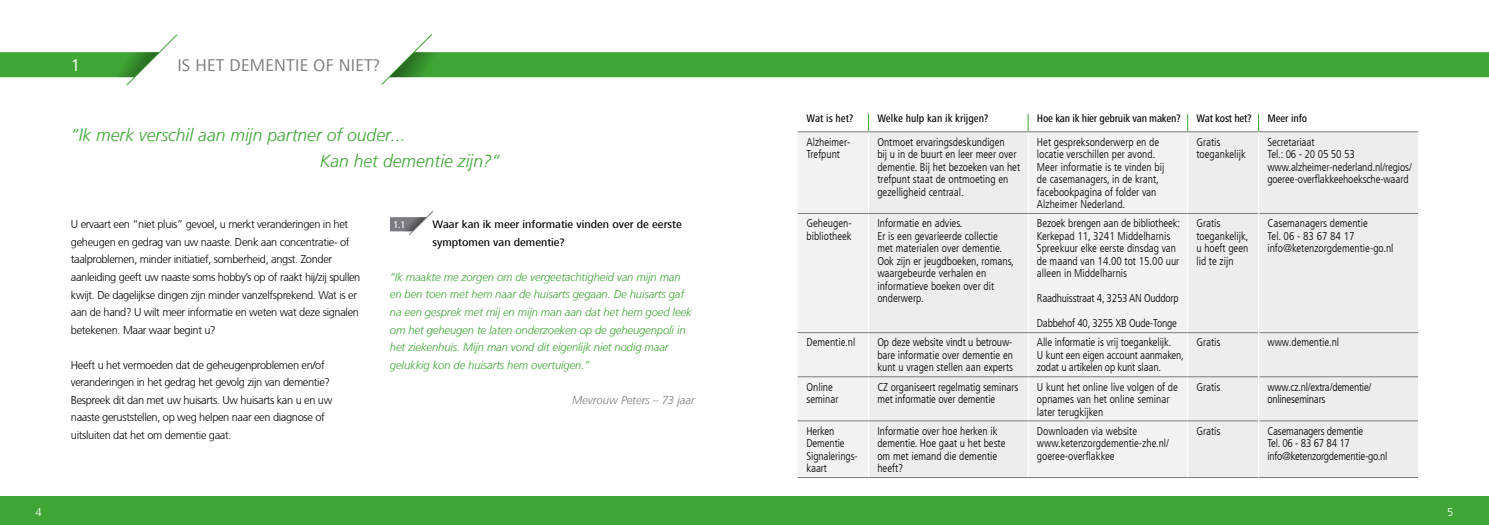
<style>
.page{position:relative;width:1489px;height:525px;background:#fff}
.page>*{position:absolute;margin:0;border:0;box-sizing:border-box;transform-origin:0 0}
.t1{font:italic 300 17.5px/26.2px "Frutiger LT";color:#3fa535}
.t2{font:17.5px "Frutiger Next LT";letter-spacing:.015em;color:#7c7b81}
.t3{font:17.5px "Frutiger Next LT";color:#fff}
.t4{font:300 condensed 11.25px/12.5px "Frutiger LT";color:#000}
.t5{font:300 11.25px/17.5px "Frutiger CE";letter-spacing:-.03em;color:#000}
.t6{font:italic 300 11.25px/17.5px "Frutiger LT";letter-spacing:-.01em;color:#3fa535}
.t7{font:300 condensed 11.25px/12.5px "Frutiger LT";letter-spacing:-.02em;color:#000}
.t8{font:500 condensed 11.25px "Frutiger Next LT";letter-spacing:-.015em;color:#000}
.t9{font:500 11.25px/17.5px "Frutiger Next LT";color:#000}
.t10{font:italic 300 11.25px "Frutiger LT";color:#7c7b81}
.t11{font:300 11.25px "Frutiger CE";color:#fff}
.t12{font:500 condensed 10px "Frutiger Next LT";color:#fff}
</style>
<div class="page">
<svg style="left:390px;top:211px;width:44px;height:25px"></svg>
<div style="left:0;top:496px;width:1488px;height:28px;background:#3fa535"></div>
<svg style="left:0;top:34px;width:178px;height:52px"></svg>
<svg style="left:381px;top:34px;width:1107px;height:51px"></svg>
<div style="left:797px;top:132px;width:70px;height:345px;background:#f2f2f2"></div>
<div style="left:869px;top:132px;width:548px;height:345px;background:#ededed"></div>
<hr style="left:1027px;top:132px;width:1px;height:81px;background:#fff">
<hr style="left:1186px;top:132px;width:2px;height:81px;background:#fff">
<hr style="left:1027px;top:213px;width:1px;height:119px;background:#fff">
<hr style="left:1186px;top:213px;width:2px;height:119px;background:#fff">
<hr style="left:1027px;top:332px;width:1px;height:44px;background:#fff">
<hr style="left:1186px;top:332px;width:2px;height:44px;background:#fff">
<hr style="left:1027px;top:376px;width:1px;height:44px;background:#fff">
<hr style="left:1186px;top:376px;width:2px;height:44px;background:#fff">
<hr style="left:1027px;top:421px;width:1px;height:56px;background:#fff">
<hr style="left:1186px;top:421px;width:2px;height:56px;background:#fff">
<hr style="left:797px;top:213px;width:71px;height:1px;background:#7c7b81">
<hr style="left:797px;top:332px;width:71px;height:1px;background:#7c7b81">
<hr style="left:797px;top:376px;width:71px;height:1px;background:#7c7b81">
<hr style="left:797px;top:420px;width:71px;height:1px;background:#7c7b81">
<hr style="left:797px;top:477px;width:71px;height:1px;background:#7c7b81">
<hr style="left:868px;top:213px;width:160px;height:1px;background:#7c7b81">
<hr style="left:868px;top:332px;width:160px;height:1px;background:#7c7b81">
<hr style="left:868px;top:376px;width:160px;height:1px;background:#7c7b81">
<hr style="left:868px;top:420px;width:160px;height:1px;background:#7c7b81">
<hr style="left:868px;top:477px;width:160px;height:1px;background:#7c7b81">
<hr style="left:1028px;top:213px;width:159px;height:1px;background:#7c7b81">
<hr style="left:1028px;top:332px;width:159px;height:1px;background:#7c7b81">
<hr style="left:1028px;top:376px;width:159px;height:1px;background:#7c7b81">
<hr style="left:1028px;top:420px;width:159px;height:1px;background:#7c7b81">
<hr style="left:1028px;top:477px;width:159px;height:1px;background:#7c7b81">
<hr style="left:1187px;top:213px;width:70px;height:1px;background:#7c7b81">
<hr style="left:1258px;top:213px;width:159px;height:1px;background:#7c7b81">
<hr style="left:1187px;top:332px;width:70px;height:1px;background:#7c7b81">
<hr style="left:1258px;top:332px;width:159px;height:1px;background:#7c7b81">
<hr style="left:1187px;top:376px;width:70px;height:1px;background:#7c7b81">
<hr style="left:1258px;top:376px;width:159px;height:1px;background:#7c7b81">
<hr style="left:1187px;top:420px;width:70px;height:1px;background:#7c7b81">
<hr style="left:1258px;top:420px;width:159px;height:1px;background:#7c7b81">
<hr style="left:1187px;top:477px;width:71px;height:1px;background:#7c7b81">
<hr style="left:1258px;top:477px;width:159px;height:1px;background:#7c7b81">
<hr style="left:797px;top:131px;width:71px;height:1px;background:#7c7b81">
<hr style="left:868px;top:131px;width:160px;height:1px;background:#7c7b81">
<hr style="left:1028px;top:131px;width:159px;height:1px;background:#7c7b81">
<hr style="left:1187px;top:131px;width:71px;height:1px;background:#7c7b81">
<hr style="left:1258px;top:131px;width:159px;height:1px;background:#7c7b81">
<svg style="left:868px;top:114px;width:1px;height:18px"></svg>
<svg style="left:1027px;top:114px;width:1px;height:18px"></svg>
<svg style="left:1187px;top:114px;width:1px;height:18px"></svg>
<hr style="left:1257px;top:132px;width:1px;height:81px;background:#fff">
<hr style="left:1257px;top:213px;width:1px;height:119px;background:#fff">
<hr style="left:1257px;top:332px;width:1px;height:44px;background:#fff">
<hr style="left:1257px;top:376px;width:1px;height:44px;background:#fff">
<hr style="left:1257px;top:420px;width:1px;height:57px;background:#fff">
<svg style="left:1258px;top:114px;width:1px;height:18px"></svg>
<h1 class="t3" style="left:71px;top:55px;width:11px">1</h1>
<h1 class="t2" style="left:177px;top:55px;width:204px">IS HET DEMENTIE OF NIET?</h1>
<h1 class="t1" style="left:320px;top:122px;width:181px;text-indent:-249px">“Ik merk verschil aan mijn partner of ouder...<br>Kan het dementie zijn?“</h1>
<p class="t5" style="left:71px;top:215px;width:291px">U ervaart een “niet pluis” gevoel, u merkt veranderingen in het geheugen en gedrag van uw naaste. Denk aan concentratie- of taalproblemen, minder initiatief, somberheid, angst. Zonder aanleiding geeft uw naaste soms hobby’s op of raakt hij/zij spullen kwijt. De dagelijkse dingen zijn minder vanzelfsprekend. Wat is er aan de hand? U wilt meer informatie en weten wat deze signalen betekenen. Maar waar begint u?</p>
<p class="t5" style="left:71px;top:355px;width:263px">Heeft u het vermoeden dat de geheugenproblemen en/of veranderingen in het gedrag het gevolg zijn van dementie?<br>Bespreek dit dan met uw huisarts. Uw huisarts kan u en uw naaste geruststellen, op weg helpen naar een diagnose of uitsluiten dat het om dementie gaat.</p>
<p class="t12" style="left:393px;top:219px;width:13px">1.1</p>
<p class="t9" style="left:432px;top:216px;width:251px">Waar kan ik meer informatie vinden over de eerste symptomen van dementie?</p>
<p class="t6" style="left:390px;top:268px;width:303px">“Ik maakte me zorgen om de vergeetachtigheid van mijn man en ben toen met hem naar de huisarts gegaan. De huisarts gaf na een gesprek met mij en mijn man aan dat het hem goed leek om het geheugen te laten onderzoeken op de geheugenpoli in het ziekenhuis. Mijn man vond dit eigenlijk niet nodig maar gelukkig kon de huisarts hem overtuigen.”</p>
<p class="t10" style="left:572px;top:393px;width:124px">Mevrouw Peters – 73 jaar</p>
<p class="t8" style="left:806px;top:112px;width:48px">Wat is het?</p>
<p class="t8" style="left:877px;top:112px;width:112px">Welke hulp kan ik krijgen?</p>
<p class="t8" style="left:1036px;top:112px;width:145px">Hoe kan ik hier gebruik van maken?</p>
<p class="t8" style="left:1196px;top:112px;width:57px">Wat kost het?</p>
<p class="t8" style="left:1267px;top:112px;width:41px">Meer info</p>
<p class="t4" style="left:806px;top:135px;width:45px">Alzheimer-<br>Trefpunt</p>
<p class="t4" style="left:877px;top:135px;width:144px">Ontmoet ervaringsdeskundigen<br>bij u in de buurt en leer meer over dementie. Bij het bezoeken van het trefpunt staat de ontmoeting en gezelligheid centraal.</p>
<p class="t4" style="left:1036px;top:135px;width:129px">Het gespreksonderwerp en de locatie verschillen per avond.<br>Meer informatie is te vinden bij de casemanagers, in de krant, facebookpagina of folder van<br>Alzheimer Nederland.</p>
<p class="t4" style="left:1196px;top:135px;width:51px">Gratis toegankelijk</p>
<p class="t4" style="left:1267px;top:135px;width:146px">Secretariaat<br>Tel.: 06 - 20 05 50 53 www.alzheimer-nederland.nl/regios/ goeree-overflakkeehoeksche-waard</p>
<p class="t4" style="left:806px;top:217px;width:47px">Geheugen&shy;bibliotheek</p>
<p class="t4" style="left:877px;top:217px;width:138px">Informatie en advies.<br>Er is een gevarieerde collectie met materialen over dementie.<br>Ook zijn er jeugdboeken, romans, waargebeurde verhalen en informatieve boeken over dit onderwerp.</p>
<p class="t4" style="left:1036px;top:217px;width:145px">Bezoek brengen aan de bibliotheek:<br>Kerkepad 11, 3241 Middelharnis<br>Spreekuur elke eerste dinsdag van de maand van 14.00 tot 15.00 uur alleen in Middelharnis</p>
<p class="t4" style="left:1196px;top:217px;width:54px">Gratis toegankelijk, u hoeft geen lid te zijn</p>
<p class="t4" style="left:1267px;top:217px;width:128px">Casemanagers dementie<br>Tel. 06 - 83 67 84 17 info@ketenzorgdementie-go.nl</p>
<p class="t7" style="left:1036px;top:292px;width:143px">Raadhuisstraat 4, 3253 AN Ouddorp</p>
<p class="t7" style="left:1036px;top:317px;width:142px">Dabbehof 40, 3255 XB Oude-Tonge</p>
<p class="t4" style="left:806px;top:336px;width:50px">Dementie.nl</p>
<p class="t4" style="left:877px;top:336px;width:137px;text-align:justify">Op deze website vindt u betrouw&shy;bare informatie over dementie en kunt u vragen stellen aan experts</p>
<p class="t4" style="left:1036px;top:336px;width:148px">Alle informatie is vrij toegankelijk.<br>U kunt een eigen account aanmaken, zodat u artikelen op kunt slaan.</p>
<p class="t4" style="left:1196px;top:336px;width:25px">Gratis</p>
<p class="t4" style="left:1267px;top:336px;width:73px">www.dementie.nl</p>
<p class="t4" style="left:806px;top:380px;width:34px">Online seminar</p>
<p class="t4" style="left:877px;top:380px;width:142px">CZ organiseert regelmatig seminars met informatie over dementie</p>
<p class="t4" style="left:1036px;top:380px;width:142px">U kunt het online live volgen of de opnames van het online seminar later terugkijken</p>
<p class="t4" style="left:1196px;top:380px;width:25px">Gratis</p>
<p class="t7" style="left:1267px;top:380px;width:106px">www.cz.nl/extra/dementie/ onlineseminars</p>
<p class="t4" style="left:806px;top:424px;width:53px">Herken<br>Dementie<br>Signalerings&shy;kaart</p>
<p class="t4" style="left:877px;top:424px;width:130px">Informatie over hoe herken ik dementie. Hoe gaat u het beste om met iemand die dementie heeft?</p>
<p class="t4" style="left:1036px;top:424px;width:134px">Downloaden via website www.ketenzorgdementie-zhe.nl/ goeree-overflakkee</p>
<p class="t4" style="left:1196px;top:424px;width:25px">Gratis</p>
<p class="t7" style="left:1267px;top:424px;width:122px">Casemanagers dementie<br>Tel. 06 - 83 67 84 17 info@ketenzorgdementie-go.nl</p>
<p class="t11" style="left:35px;top:505px;width:8px">4</p>
<p class="t11" style="left:1447px;top:505px;width:8px">5</p>
</div>
